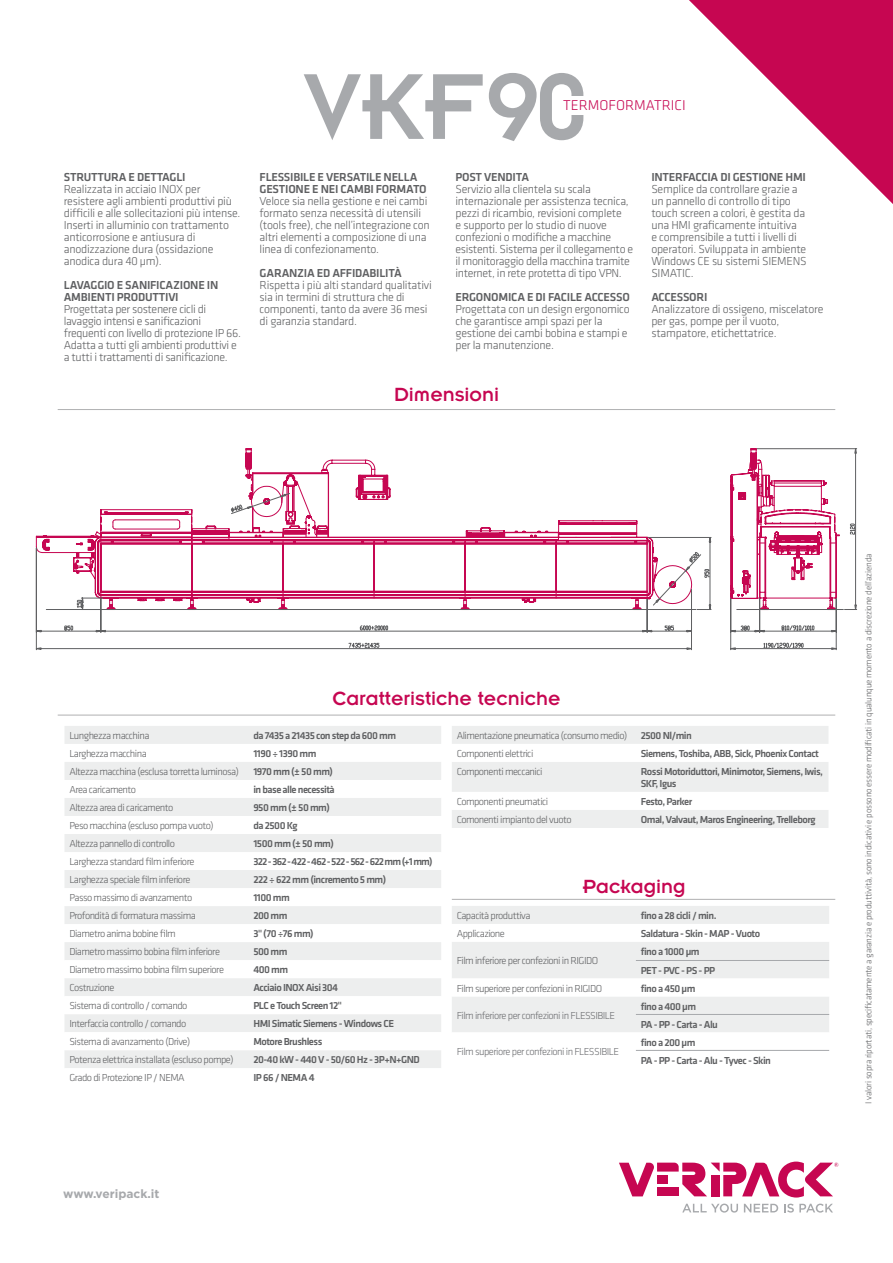
<style>
.page{position:relative;width:893px;height:1263px;background:#fff}
.page>*{position:absolute;margin:0;border:0;box-sizing:border-box;transform-origin:0 0}
.t1{font:102.9px "Insignia";color:#a7a9ac}
.t2{font:21px "Insignia";color:#c60651}
.t3{font:14.7px "Klavika Light TF";color:#c60651}
.t4{font:12px/12px "Klavika Light TF";letter-spacing:-.02em;color:#5f6062}
.t5{font:500 12px/12px "Klavika";letter-spacing:-.02em;color:#5f6062}
.t6{font:700 12px "Gotham";color:#a7a9ac}
.t7{font:10.5px "Klavika Light TF";letter-spacing:-.05em;color:#5f6062}
.t8{font:500 10.5px/18px "Klavika";letter-spacing:-.05em;color:#5f6062}
.t9{font:10.5px "Klavika Light TF";letter-spacing:-.05em;color:#6d6e71}
.t10{font:500 10.5px "Klavika";letter-spacing:-.08em;color:#5f6062}
.t11{font:9px "Klavika Light TF";letter-spacing:-.02em;color:#5f6062}
</style>
<div class="page">
<svg style="left:65px;top:726px;width:376px;height:162px;fill:#edeeee"></svg>
<svg style="left:65px;top:906px;width:376px;height:162px;fill:#edeeee"></svg>
<hr style="left:452px;top:899px;width:383px;height:1px;background:#5f6062">
<svg style="left:452px;top:906px;width:377px;height:72px;fill:#edeeee"></svg>
<div style="left:452px;top:997px;width:377px;height:35px;background:#edeeee"></div>
<hr style="left:636px;top:1014px;width:193px;height:1px;background:#a7a9ac">
<hr style="left:636px;top:960px;width:193px;height:1px;background:#a7a9ac">
<hr style="left:636px;top:1050px;width:193px;height:1px;background:#a7a9ac">
<svg style="left:452px;top:726px;width:376px;height:102px"></svg>
<hr style="left:58px;top:715px;width:777px;height:1px;background:#5f6062">
<svg style="left:682px;top:1203px;width:56px;height:9px"></svg>
<svg style="left:744px;top:1204px;width:34px;height:8px"></svg>
<svg style="left:784px;top:1203px;width:49px;height:9px"></svg>
<svg style="left:619px;top:1161px;width:219px;height:36px"></svg>
<svg style="left:689px;top:0;width:204px;height:204px"></svg>
<div style="left:559px;top:96px;width:138px;height:19px;background:#fff"></div>
<svg style="left:35px;top:448px;width:822px;height:202px"></svg>
<hr style="left:58px;top:409px;width:777px;height:1px;background:#5f6062">
<p class="t5" style="left:64px;top:171px;width:123px">STRUTTURA E DETTAGLI</p>
<p class="t4" style="left:64px;top:183px;width:178px">Realizzata in acciaio INOX per resistere agli ambienti produttivi più difficili e alle sollecitazioni più intense.<br>Inserti in alluminio con trattamento anticorrosione e antiusura di anodizzazione dura (ossidazione anodica dura 40 µm).</p>
<p class="t5" style="left:64px;top:279px;width:156px">LAVAGGIO E SANIFICAZIONE IN<br>AMBIENTI PRODUTTIVI</p>
<p class="t4" style="left:64px;top:303px;width:179px">Progettata per sostenere cicli di lavaggio intensi e sanificazioni frequenti con livello di protezione IP 66.<br>Adatta a tutti gli ambienti produttivi e a tutti i trattamenti di sanificazione.</p>
<h1 class="t1" style="left:304px;top:54px;width:287px">Vkf90</h1>
<p class="t3" style="left:563px;top:98px;width:124px">TERMOFORMATRICI</p>
<p class="t5" style="left:260px;top:171px;width:168px">FLESSIBILE E VERSATILE NELLA<br>GESTIONE E NEI CAMBI FORMATO</p>
<p class="t4" style="left:260px;top:195px;width:172px">Veloce sia nella gestione e nei cambi formato senza necessità di utensili (tools free), che nell’integrazione con altri elementi a composizione di una linea di confezionamento.</p>
<p class="t5" style="left:260px;top:267px;width:144px">GARANZIA ED AFFIDABILITÀ</p>
<p class="t4" style="left:260px;top:279px;width:174px">Rispetta i più alti standard qualitativi sia in termini di struttura che di componenti, tanto da avere 36 mesi di garanzia standard.</p>
<p class="t5" style="left:455px;top:171px;width:75px">POST VENDITA</p>
<p class="t4" style="left:455px;top:183px;width:179px">Servizio alla clientela su scala internazionale per assistenza tecnica, pezzi di ricambio, revisioni complete<br>e supporto per lo studio di nuove confezioni o modifiche a macchine esistenti. Sistema per il collegamento e il monitoraggio della macchina tramite internet, in rete protetta di tipo VPN .</p>
<p class="t5" style="left:455px;top:291px;width:176px">ERGONOMICA E DI FACILE ACCESSO</p>
<p class="t4" style="left:455px;top:303px;width:176px">Progettata con un design ergonomico che garantisce ampi spazi per la gestione dei cambi bobina e stampi e per la manutenzione.</p>
<h2 class="t2" style="left:394px;top:383px;width:107px">Dimensioni</h2>
<p class="t5" style="left:651px;top:171px;width:156px">INTERFACCIA DI GESTIONE HMI</p>
<p class="t4" style="left:651px;top:183px;width:157px">Semplice da controllare grazie a un pannello di controllo di tipo touch screen a colori, è gestita da una HMI graficamente intuitiva<br>e comprensibile a tutti i livelli di operatori. Sviluppata in ambiente<br>Windows CE su sistemi SIEMENS<br>SIMATIC.</p>
<p class="t5" style="left:651px;top:291px;width:58px">ACCESSORI</p>
<p class="t4" style="left:651px;top:303px;width:174px">Analizzatore di ossigeno, miscelatore per gas, pompe per il vuoto, stampatore, etichettatrice.</p>
<h2 class="t2" style="left:332px;top:688px;width:230px">Caratteristiche tecniche</h2>
<p class="t7" style="left:69px;top:730px;width:82px">Lunghezza macchina</p>
<p class="t8" style="left:253px;top:726px;width:144px">da 7435 a 21435 con step da 600 mm</p>
<p class="t7" style="left:69px;top:748px;width:79px">Larghezza macchina</p>
<p class="t8" style="left:253px;top:745px;width:64px">1190 ÷ 1390 mm</p>
<p class="t7" style="left:69px;top:766px;width:171px">Altezza macchina (esclusa torretta luminosa)</p>
<p class="t8" style="left:253px;top:763px;width:81px">1970 mm (± 50 mm)</p>
<p class="t7" style="left:69px;top:784px;width:68px">Area caricamento</p>
<p class="t8" style="left:253px;top:781px;width:83px">in base alle necessità</p>
<p class="t7" style="left:69px;top:802px;width:106px">Altezza area di caricamento</p>
<p class="t8" style="left:253px;top:799px;width:78px">950 mm (± 50 mm)</p>
<p class="t7" style="left:69px;top:820px;width:146px">Peso macchina (escluso pompa vuoto)</p>
<p class="t8" style="left:253px;top:817px;width:46px">da 2500 Kg</p>
<p class="t7" style="left:69px;top:838px;width:107px">Altezza pannello di controllo</p>
<p class="t8" style="left:253px;top:835px;width:82px">1500 mm (± 50 mm)</p>
<p class="t7" style="left:69px;top:856px;width:127px">Larghezza standard film inferiore</p>
<p class="t10" style="left:253px;top:856px;width:181px">322 - 362 - 422 - 462 - 522 - 562 - 622 mm (+1 mm)</p>
<p class="t7" style="left:69px;top:874px;width:123px">Larghezza speciale film inferiore</p>
<p class="t8" style="left:253px;top:871px;width:134px">222 ÷ 622 mm (incremento 5 mm)</p>
<p class="t7" style="left:69px;top:892px;width:124px">Passo massimo di avanzamento</p>
<p class="t8" style="left:253px;top:889px;width:38px">1100 mm</p>
<p class="t7" style="left:69px;top:910px;width:128px">Profondità di formatura massima</p>
<p class="t8" style="left:253px;top:907px;width:36px">200 mm</p>
<p class="t7" style="left:69px;top:928px;width:108px">Diametro anima bobine film</p>
<p class="t8" style="left:253px;top:925px;width:62px">3" (70 ÷76 mm)</p>
<p class="t7" style="left:69px;top:946px;width:152px">Diametro massimo bobina film inferiore</p>
<p class="t8" style="left:253px;top:943px;width:36px">500 mm</p>
<p class="t7" style="left:69px;top:964px;width:156px">Diametro massimo bobina film superiore</p>
<p class="t8" style="left:253px;top:961px;width:36px">400 mm</p>
<p class="t7" style="left:69px;top:982px;width:47px">Costruzione</p>
<p class="t8" style="left:253px;top:979px;width:86px">Acciaio INOX Aisi 304</p>
<p class="t7" style="left:69px;top:1000px;width:120px">Sistema di controllo / comando</p>
<p class="t8" style="left:253px;top:997px;width:90px">PLC e Touch Screen 12"</p>
<p class="t7" style="left:69px;top:1018px;width:119px">Interfaccia controllo / comando</p>
<p class="t8" style="left:253px;top:1015px;width:142px">HMI Simatic Siemens - Windows CE</p>
<p class="t7" style="left:69px;top:1036px;width:122px">Sistema di avanzamento (D rive)</p>
<p class="t8" style="left:253px;top:1033px;width:70px">Motore Brushless</p>
<p class="t7" style="left:69px;top:1054px;width:166px">Potenza elettrica installata (escluso pompe)</p>
<p class="t8" style="left:253px;top:1051px;width:168px">20-40 kW - 440 V - 50/60 Hz - 3P+N+GND</p>
<p class="t7" style="left:69px;top:1072px;width:117px">Grado di Protezione IP / N EMA</p>
<p class="t8" style="left:253px;top:1069px;width:63px">IP 66 / NEMA 4</p>
<p class="t7" style="left:457px;top:730px;width:172px">Alimentazione pneumatica (consumo medio)</p>
<p class="t8" style="left:641px;top:726px;width:53px">2500 Nl/min</p>
<p class="t7" style="left:457px;top:748px;width:78px">Componenti elettrici</p>
<p class="t8" style="left:641px;top:745px;width:180px">Siemens, Toshiba, ABB, Sick, Phoenix Contact</p>
<p class="t7" style="left:457px;top:766px;width:87px">Componenti meccanici</p>
<p class="t8" style="left:641px;top:766px;width:184px;line-height:12px">Rossi motoriduttori, Minimotor, Siemens, Iwis,<br>SKF, Igus</p>
<p class="t7" style="left:457px;top:796px;width:93px">Componenti pneumatici</p>
<p class="t8" style="left:641px;top:793px;width:53px">Festo, Parker</p>
<p class="t7" style="left:457px;top:814px;width:116px">Comonenti impianto del vuoto</p>
<p class="t8" style="left:641px;top:811px;width:176px">Omal, Valvaut, Maros Engineering, Trelleborg</p>
<h2 class="t2" style="left:583px;top:875px;width:104px">Packaging</h2>
<p class="t7" style="left:457px;top:910px;width:75px">Capacità produttiva</p>
<p class="t8" style="left:641px;top:906px;width:77px">fino a 28 cicli / min.</p>
<p class="t7" style="left:457px;top:928px;width:50px">Applicazione</p>
<p class="t8" style="left:641px;top:924px;width:121px">Saldatura - Skin - MAP - Vuoto</p>
<p class="t7" style="left:457px;top:955px;width:143px">Film inferiore per confezioni in RIGIDO</p>
<p class="t8" style="left:641px;top:942px;width:76px;line-height:18.6px">fino a 1000 µm<br>PET - PVC - PS - PP</p>
<p class="t7" style="left:457px;top:983px;width:147px">Film superiore per confezioni in RIGIDO</p>
<p class="t8" style="left:641px;top:979px;width:56px">fino a 450 µm</p>
<p class="t9" style="left:457px;top:1010px;width:160px">Film inferiore per confezioni in FLESSIBILE</p>
<p class="t8" style="left:641px;top:997px;width:79px">fino a 400 µm<br>PA - PP - Carta - Alu</p>
<p class="t9" style="left:457px;top:1046px;width:164px">Film superiore per confezioni in FLESSIBILE</p>
<p class="t8" style="left:641px;top:1033px;width:132px">fino a 200 µm<br>PA - PP - Carta - Alu - Tyvec - Skin</p>
<p class="t6" style="left:63px;top:1187px;width:98px">www.veripack.it</p>
<p class="t11" style="left:864px;top:1104px;width:552px;rotate:-90deg">I valori sopra riportati, specificatamente a garanzia e produttività, sono indicativi e possono essere modificati in qualunque momento a discrezione dell’azienda</p>
</div>
